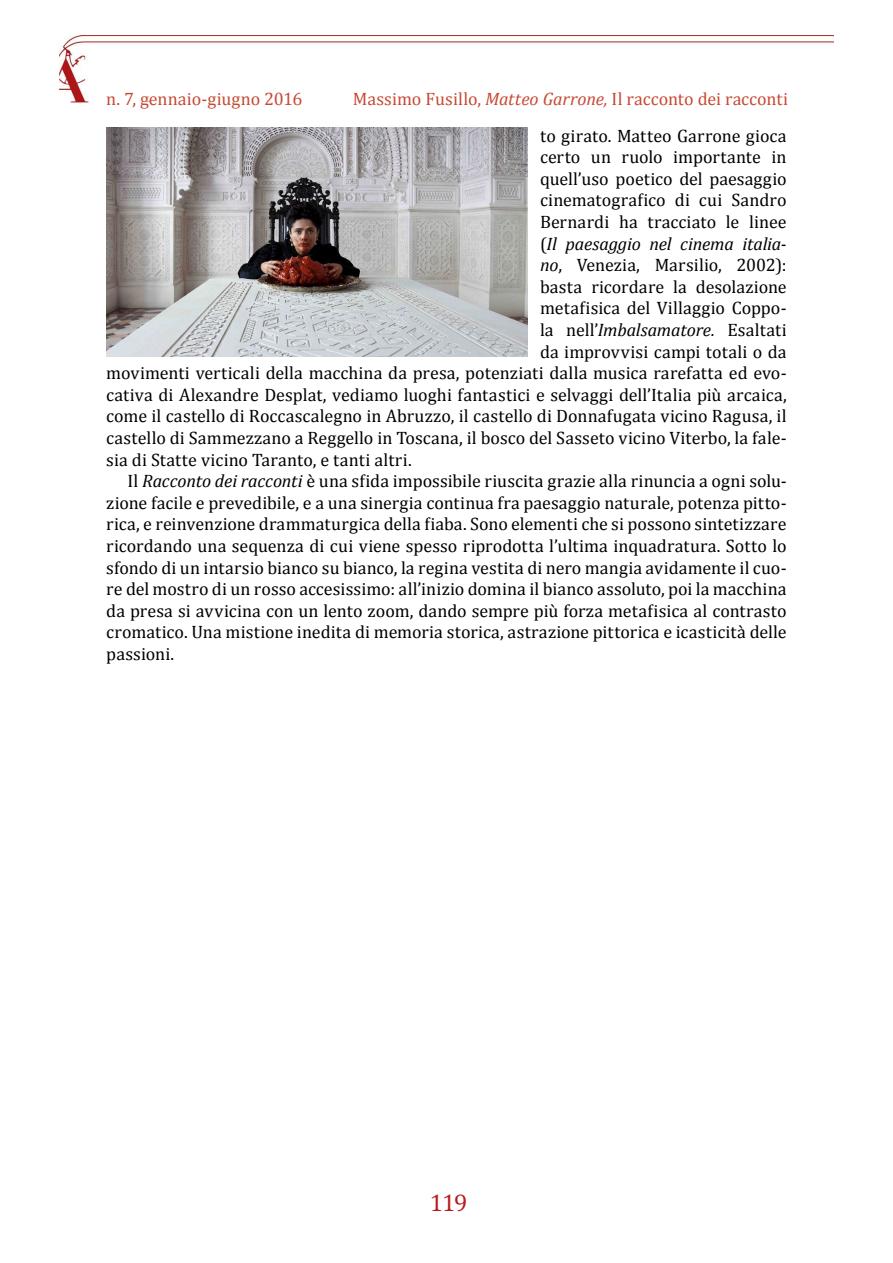
<style>
.page{position:relative;width:893px;height:1263px;background:#fff}
.page>*{position:absolute;margin:0;border:0;box-sizing:border-box;transform-origin:0 0}
.t1{font:24px "Cambria";color:#b91818}
.t2{font:18px "Cambria";letter-spacing:.005em;color:#000}
.t3{font:18px/36.6px "Cambria";color:#c64a34;text-align:right}
.t4{font:italic 18px "Cambria";letter-spacing:-.01em;color:#000}
.s1{font-style:italic}
.s2{color:#000}
.s3{font-style:normal}
</style>
<div class="page">
<img style="left:59px;top:35px;width:774px;height:69px">
<img style="left:106px;top:128px;width:421px;height:228px">
<p class="t3" style="left:106px;top:80px;width:198px">n. 7, gennaio-giugno 2016</p>
<p class="t3" style="left:353px;top:80px;width:437px">Massimo Fusillo, <span class="s1">Matteo Garrone,</span> Il racconto dei racconti <span class="s2">to girato. Matteo Garrone gioca</span></p>
<p class="t2" style="left:540px;top:146px;width:248px">certo un ruolo importante in</p>
<p class="t2" style="left:540px;top:168px;width:248px">quell’uso poetico del paesaggio</p>
<p class="t2" style="left:540px;top:190px;width:248px">cinematografico di cui Sandro</p>
<p class="t2" style="left:540px;top:211px;width:248px">Bernardi ha tracciato le linee</p>
<p class="t4" style="left:540px;top:231px;width:248px"><span class="s3">(</span>Il paesaggio nel cinema italia-</p>
<p class="t2" style="left:540px;top:254px;width:248px"><span class="s1">no</span>, Venezia, Marsilio, 2002):</p>
<p class="t2" style="left:540px;top:276px;width:248px">basta ricordare la desolazione</p>
<p class="t2" style="left:540px;top:298px;width:248px">metafisica del Villaggio Coppo-</p>
<p class="t2" style="left:540px;top:319px;width:248px">la nell’<span class="s1">Imbalsamatore.</span> Esaltati</p>
<p class="t2" style="left:540px;top:341px;width:248px">da improvvisi campi totali o da</p>
<p class="t2" style="left:106px;top:362px;width:682px">movimenti verticali della macchina da presa, potenziati dalla musica rarefatta ed evo-</p>
<p class="t2" style="left:106px;top:384px;width:682px">cativa di Alexandre Desplat, vediamo luoghi fantastici e selvaggi dell’Italia più arcaica,</p>
<p class="t2" style="left:106px;top:406px;width:682px">come il castello di Roccascalegno in Abruzzo, il castello di Donnafugata vicino Ragusa, il</p>
<p class="t2" style="left:106px;top:427px;width:682px">castello di Sammezzano a Reggello in Toscana, il bosco del Sasseto vicino Viterbo, la fale-</p>
<p class="t2" style="left:106px;top:449px;width:307px">sia di Statte vicino Taranto, e tanti altri.</p>
<p class="t2" style="left:128px;top:470px;width:661px">Il <span class="s1">Racconto dei racconti</span> è una sfida impossibile riuscita grazie alla rinuncia a ogni solu-</p>
<p class="t2" style="left:106px;top:492px;width:682px">zione facile e prevedibile, e a una sinergia continua fra paesaggio naturale, potenza pitto-</p>
<p class="t2" style="left:106px;top:514px;width:682px">rica, e reinvenzione drammaturgica della fiaba. Sono elementi che si possono sintetizzare</p>
<p class="t2" style="left:106px;top:535px;width:682px">ricordando una sequenza di cui viene spesso riprodotta l’ultima inquadratura. Sotto lo</p>
<p class="t2" style="left:106px;top:557px;width:682px">sfondo di un intarsio bianco su bianco, la regina vestita di nero mangia avidamente il cuo-</p>
<p class="t2" style="left:106px;top:578px;width:682px">re del mostro di un rosso accesissimo: all’inizio domina il bianco assoluto, poi la macchina</p>
<p class="t2" style="left:106px;top:600px;width:682px">da presa si avvicina con un lento zoom, dando sempre più forza metafisica al contrasto</p>
<p class="t2" style="left:106px;top:622px;width:682px">cromatico. Una mistione inedita di memoria storica, astrazione pittorica e icasticità delle</p>
<p class="t2" style="left:106px;top:643px;width:69px">passioni.</p>
<h1 class="t1" style="left:430px;top:1188px;width:39px">119</h1>
</div>
